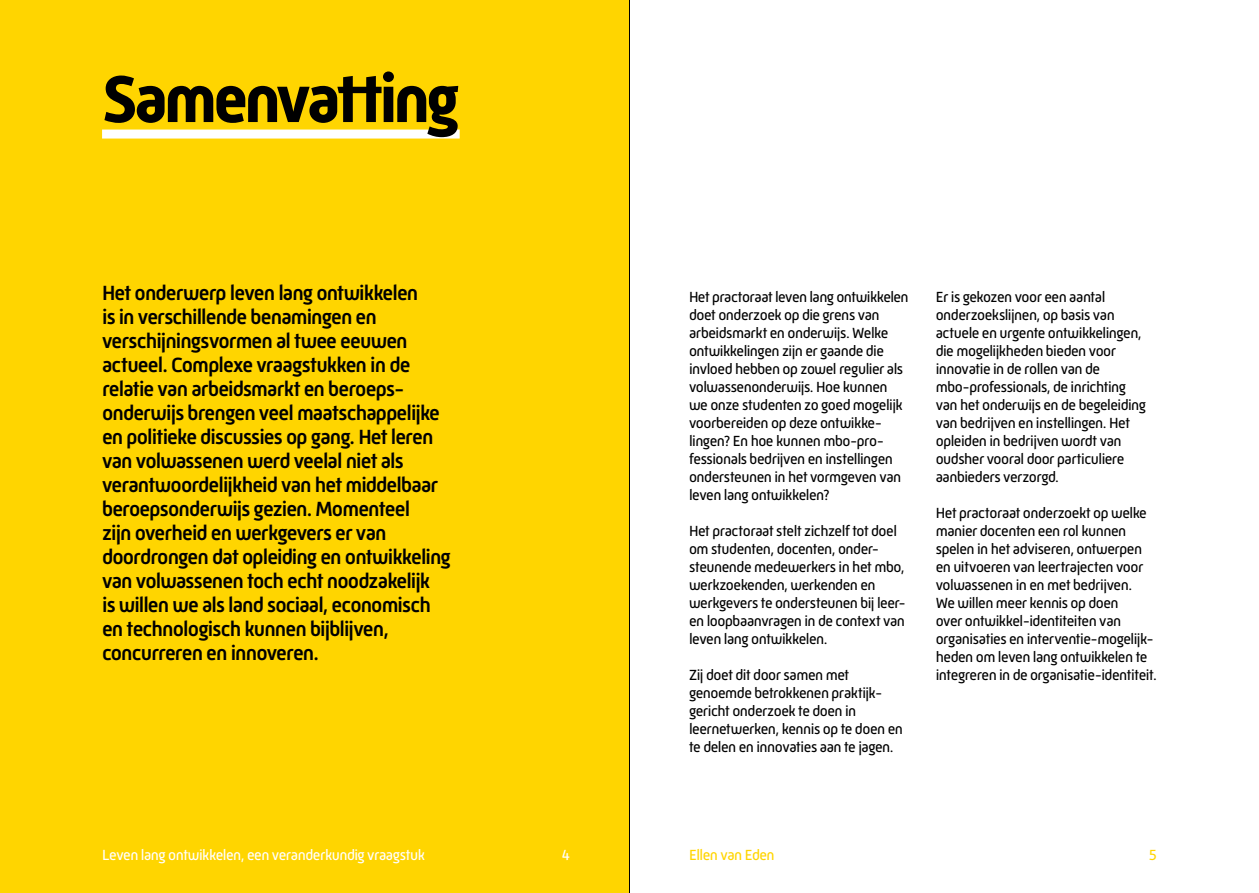
<style>
.page{position:relative;width:1259px;height:893px;background:#fff}
.page>*{position:absolute;margin:0;border:0;box-sizing:border-box;transform-origin:0 0}
.t1{font:700 67.5px "Mic 32 New";letter-spacing:-.06em;color:#000}
.t2{font:500 21px/24px "Mic 32 New";letter-spacing:-.045em;color:#000}
.t3{font:15px/18px "Mic 32 New";letter-spacing:-.035em;color:#000}
.t4{font:15px "Mic 32 New";letter-spacing:-.035em;color:#fff}
.t5{font:15px "Mic 32 New";letter-spacing:-.035em;color:#ffd500}
</style>
<div class="page">
<div style="left:0;top:0;width:629px;height:893px;background:#ffd500"></div>
<div style="left:102px;top:130px;width:358px;height:9px;background:#fff"></div>
<hr style="left:629px;top:0;width:1px;height:893px;background:#000">
<h1 class="t1" style="left:102px;top:60px;width:359px">Samenvatting</h1>
<p class="t2" style="left:102px;top:281px;width:350px">Het onderwerp leven lang ontwikkelen<br>is in verschillende benamingen en verschijningsvormen al twee eeuwen actueel. Complexe vraagstukken in de relatie van arbeidsmarkt en beroeps&shy;onderwijs brengen veel maatschappelijke en politieke discussies op gang. Het leren van volwassenen werd veelal niet als verantwoordelijkheid van het middelbaar beroepsonderwijs gezien. Momenteel<br>zijn overheid en werkgevers er van doordrongen dat opleiding en ontwikkeling van volwassenen toch echt noodzakelijk<br>is willen we als land sociaal, economisch en technologisch kunnen bijblijven, concurreren en innoveren.</p>
<p class="t3" style="left:689px;top:288px;width:221px">Het practoraat leven lang ontwikkelen doet onderzoek op die grens van arbeidsmarkt en onderwijs. Welke ontwikkelingen zijn er gaande die invloed hebben op zowel regulier als volwassenonderwijs. Hoe kunnen we onze studenten zo goed mogelijk voorbereiden op deze ontwikke&shy;lingen? En hoe kunnen mbo-pro&shy;fessionals bedrijven en instellingen ondersteunen in het vormgeven van leven lang ontwikkelen?</p>
<p class="t3" style="left:689px;top:522px;width:218px">Het practoraat stelt zichzelf tot doel om studenten, docenten, onder&shy;steunende medewerkers in het mbo, werkzoekenden, werkenden en werkgevers te ondersteunen bij leer&shy;en loopbaanvragen in de context van leven lang ontwikkelen.</p>
<p class="t3" style="left:689px;top:666px;width:215px">Zij doet dit door samen met genoemde betrokkenen praktijk&shy;gericht onderzoek te doen in leernetwerken, kennis op te doen en te delen en innovaties aan te jagen.</p>
<p class="t3" style="left:935px;top:288px;width:212px">Er is gekozen voor een aantal onderzoekslijnen, op basis van actuele en urgente ontwikkelingen, die mogelijkheden bieden voor innovatie in de rollen van de mbo-professionals, de inrichting van het onderwijs en de begeleiding van bedrijven en instellingen. Het opleiden in bedrijven wordt van oudsher vooral door particuliere aanbieders verzorgd.</p>
<p class="t3" style="left:935px;top:504px;width:223px">Het practoraat onderzoekt op welke manier docenten een rol kunnen spelen in het adviseren, ontwerpen en uitvoeren van leertrajecten voor volwassenen in en met bedrijven.<br>We willen meer kennis op doen<br>over ontwikkel-identiteiten van organisaties en interventie-mogelijk&shy;heden om leven lang ontwikkelen te integreren in de organisatie-identiteit.</p>
<p class="t4" style="left:102px;top:846px;width:324px">Leven lang ontwikkelen, een veranderkundig vraagstuk</p>
<p class="t4" style="left:561px;top:846px;width:10px">4</p>
<p class="t5" style="left:689px;top:846px;width:87px">Ellen van Eden</p>
<p class="t5" style="left:1149px;top:846px;width:9px">5</p>
</div>
